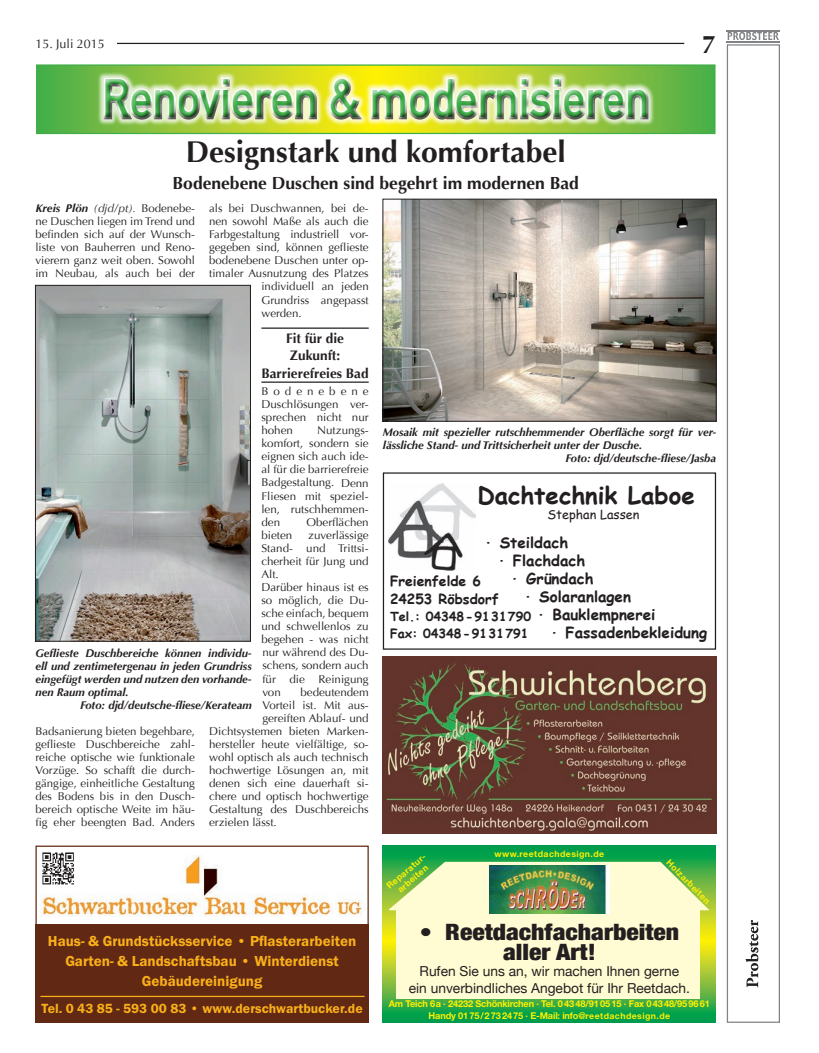
<style>
.page{position:relative;width:819px;height:1053px;background:#fff}
.page>*{position:absolute;margin:0;border:0;box-sizing:border-box;transform-origin:0 0}
.t1{font:53.38px "DIN Mittelschrift";color:#40ae49;scale:.85 1}
.t2{font:700 30px "Optima";color:#231f20}
.t3{font:700 25px "Optima";color:#231f20}
.t4{font:700 23.75px "Comic Sans MS";color:#231f20}
.t5{font:900 condensed 22.5px/20px "Helvetica Neue";color:#231f20;text-align:center;scale:1.14 1}
.t6{font:700 17.5px "Optima";color:#231f20}
.t7{font:600 15px/20px "Franklin Gothic Itc T";color:#fab01a;text-align:center}
.t8{font:700 15px "Comic Sans MS";color:#231f20}
.t9{font:700 14.38px/15.6px "Adobe Garamond";color:#000}
.t10{font:13.75px/16.5px "Helvetica Neue";color:#231f20;text-align:center}
.t11{font:600 13.75px "Franklin Gothic Itc T";color:#fab01a}
.t12{font:700 13.75px/17.5px "Optima";color:#231f20;text-align:center}
.t13{font:700 13.75px/17.5px "Comic Sans MS";color:#231f20}
.t14{font:700 12.5px/16.2px "Comic Sans MS";color:#231f20}
.t15{font:12.5px "Comic Sans MS";color:#231f20}
.t16{font:12.5px "Optima";color:#231f20}
.t17{font:11.25px/13px "Optima";color:#231f20;text-align:justify}
.t18{font:italic 700 11.25px "Optima";color:#231f20}
.t19{font:700 9.38px/11.2px "Helvetica Neue";letter-spacing:-.015em;color:#fff101;text-align:center}
.t20{font:700 8.75px/10px "Helvetica Neue";letter-spacing:.05em;color:#fff101;text-align:center}
.s1{font-weight:700;font-style:italic}
.s2{font-style:italic}
.s3{color:#3d54a4}
.s4{font-size:8.75px}
</style>
<div class="page">
<hr style="left:117px;top:43px;width:567px;height:1px;background:#231f20">
<svg style="left:383px;top:845px;width:332px;height:177px;background:#32ac47"></svg>
<div style="left:396px;top:909px;width:304px;height:89px;background:#fffbd2"></div>
<svg style="left:388px;top:861px;width:321px;height:52px;background:#d3e7ad"></svg>
<img style="left:489px;top:865px;width:120px;height:48px">
<div style="left:383px;top:472px;width:333px;height:177px;border:1px solid #231f20"></div>
<img style="left:389px;top:484px;width:87px;height:86px">
<img style="left:383px;top:656px;width:333px;height:177px">
<div style="left:35px;top:924px;width:334px;height:98px;background:#612913"></div>
<img style="left:40px;top:855px;width:322px;height:61px">
<img style="left:40px;top:852px;width:35px;height:33px">
<hr style="left:40px;top:995px;width:324px;height:1px;background:#fab01a">
<div style="left:35px;top:845px;width:334px;height:177px;border:1px solid #612913"></div>
<div style="left:726px;top:44px;width:54px;height:978px;border:1px solid #808285"></div>
<svg style="left:745px;top:920px;width:13px;height:67px"></svg>
<svg style="left:727px;top:32px;width:52px;height:8px"></svg>
<hr style="left:726px;top:30px;width:54px;height:1px;background:#808285">
<hr style="left:726px;top:41px;width:54px;height:1px;background:#808285">
<svg style="left:38px;top:66px;width:675px;height:66px;background:#80bf3b"></svg>
<div style="left:36px;top:64px;width:679px;height:70px;border:1px solid #40ae49"></div>
<div style="left:96px;top:70px;width:556px;height:54px;background:#fff;opacity:.75"></div>
<div style="left:97px;top:73px;width:559px;height:54px;background:#231f20;opacity:.75"></div>
<img style="left:384px;top:201px;width:330px;height:218px">
<div style="left:382px;top:199px;width:334px;height:222px;border:1px solid #231f20"></div>
<img style="left:37px;top:287px;width:212px;height:352px">
<div style="left:35px;top:285px;width:216px;height:356px;border:1px solid #231f20"></div>
<hr style="left:261px;top:327px;width:108px;height:2px;background:#231f20">
<hr style="left:261px;top:381px;width:108px;height:2px;background:#231f20">
<p class="t16" style="left:35px;top:36px;width:71px">15. Juli 2015</p>
<p class="t3" style="left:702px;top:30px;width:15px">7</p>
<h1 class="t1" style="left:102px;top:67px;width:645px">Renovieren &amp; modernisieren</h1>
<p class="t2" style="left:186px;top:135px;width:381px">Designstark und komfortabel</p>
<p class="t6" style="left:172px;top:173px;width:408px">Bodenebene Duschen sind begehrt im modernen Bad</p>
<p class="t17" style="left:35px;top:202px;width:161px"><span class="s1">Kreis Plön</span> <span class="s2">(djd/pt).</span> Bodenebe&shy;ne Duschen liegen im Trend und befinden sich auf der Wunsch&shy;liste von Bauherren und Reno&shy;vierern ganz weit oben. Sowohl im Neubau, als auch bei der</p>
<p class="t17" style="left:209px;top:202px;width:161px">als bei Duschwannen, bei de-</p>
<p class="t17" style="left:209px;top:215px;width:161px">nen sowohl Maße als auch die</p>
<p class="t17" style="left:209px;top:228px;width:161px">Farbgestaltung industriell vor-</p>
<p class="t17" style="left:209px;top:241px;width:161px">gegeben sind, können geflieste</p>
<p class="t17" style="left:209px;top:254px;width:161px">bodenebene Duschen unter op-</p>
<p class="t17" style="left:209px;top:267px;width:161px">timaler Ausnutzung des Platzes</p>
<p class="t17" style="left:261px;top:280px;width:109px">individuell an jeden</p>
<p class="t17" style="left:261px;top:293px;width:109px">Grundriss angepasst</p>
<p class="t17" style="left:261px;top:306px;width:42px">werden.</p>
<p class="t12" style="left:261px;top:330px;width:109px">Fit für die<br>Zukunft:<br>Barrierefreies Bad</p>
<p class="t17" style="left:261px;top:385px;width:109px">Bodenebene Duschlösungen ver&shy;sprechen nicht nur hohen</p>
<p class="t17" style="left:261px;top:424px;width:109px;text-indent:56px">Nutzungs&shy;komfort, sondern sie eignen sich auch ide&shy;al für die barrierefreie Badgestaltung. Denn Fliesen mit speziel&shy;len, rutschhemmen&shy;den</p>
<p class="t18" style="left:383px;top:425px;width:335px">Mosaik mit spezieller rutschhemmender Oberfläche sorgt für ver-</p>
<p class="t18" style="left:383px;top:438px;width:261px">lässliche Stand- und Trittsicherheit unter der Dusche.</p>
<p class="t18" style="left:565px;top:451px;width:152px">Foto: djd/deutsche-fliese/Jasba</p>
<p class="t4" style="left:477px;top:477px;width:219px">Dachtechnik Laboe</p>
<p class="t15" style="left:547px;top:505px;width:93px">Stephan Lassen</p>
<p class="t8" style="left:484px;top:531px;width:86px">· Steildach</p>
<p class="t8" style="left:497px;top:549px;width:90px">· Flachdach</p>
<p class="t8" style="left:510px;top:567px;width:85px">· Gründach</p>
<p class="t8" style="left:523px;top:585px;width:109px">· Solaranlagen</p>
<p class="t8" style="left:536px;top:603px;width:120px">· Bauklempnerei</p>
<p class="t8" style="left:549px;top:621px;width:159px">· Fassadenbekleidung</p>
<p class="t17" style="left:306px;top:515px;width:64px">Oberflächen</p>
<p class="t17" style="left:261px;top:528px;width:32px">bieten</p>
<p class="t17" style="left:261px;top:528px;width:109px;text-align:left;text-indent:47px">zuverlässige<br>Stand- und Trittsi&shy;cherheit für Jung und<br>Alt.<br>Darüber hinaus ist es so möglich, die Du&shy;sche einfach, bequem und schwellenlos zu begehen - was nicht nur während des Du&shy;schens, sondern auch für die Reinigung von</p>
<p class="t13" style="left:390px;top:572px;width:110px">Freienfelde 6<br>24253 Röbsdorf</p>
<p class="t14" style="left:390px;top:608px;width:143px">Tel.: 04348-9131790<br>Fax: 04348-9131791</p>
<p class="t18" style="left:35px;top:646px;width:218px">Geflieste Duschbereiche können individu-</p>
<p class="t18" style="left:35px;top:659px;width:218px">ell und zentimetergenau in jeden Grundriss</p>
<p class="t18" style="left:35px;top:672px;width:218px">eingefügt werden und nutzen den vorhande-</p>
<p class="t18" style="left:35px;top:685px;width:95px">nen Raum optimal.</p>
<p class="t18" style="left:80px;top:698px;width:173px">Foto: djd/deutsche-fliese/Kerateam</p>
<p class="t17" style="left:300px;top:685px;width:70px">bedeutendem</p>
<p class="t17" style="left:262px;top:698px;width:108px">Vorteil ist. Mit aus-</p>
<p class="t17" style="left:262px;top:711px;width:108px">gereiften Ablauf- und</p>
<p class="t17" style="left:209px;top:724px;width:161px">Dichtsystemen bieten Marken-</p>
<p class="t17" style="left:209px;top:737px;width:161px">hersteller heute vielfältige, so-</p>
<p class="t17" style="left:209px;top:750px;width:161px">wohl optisch als auch technisch</p>
<p class="t17" style="left:209px;top:763px;width:161px">hochwertige Lösungen an, mit</p>
<p class="t17" style="left:209px;top:776px;width:161px">denen sich eine dauerhaft si-</p>
<p class="t17" style="left:209px;top:790px;width:161px">chere und optisch hochwertige</p>
<p class="t17" style="left:209px;top:803px;width:161px">Gestaltung des Duschbereichs</p>
<p class="t17" style="left:209px;top:816px;width:69px">erzielen lässt.</p>
<p class="t17" style="left:35px;top:724px;width:161px">Badsanierung bieten begehbare, geflieste Duschbereiche zahl&shy;reiche optische wie funktionale Vorzüge. So schafft die durch&shy;gängige, einheitliche Gestaltung des Bodens bis in den Dusch&shy;bereich optische Weite im häu&shy;fig eher beengten Bad. Anders</p>
<p class="t7" style="left:48px;top:930px;width:310px">Haus- &amp; Grundstücksservice • Pflasterarbeiten<br>Garten- &amp; Landschaftsbau • Winterdienst<br>Gebäudereinigung</p>
<p class="t11" style="left:42px;top:1000px;width:322px">Tel. 0 43 85 - 593 00 83 • www.derschwartbucker.de</p>
<p class="t20" style="left:494px;top:848px;width:111px">www.reetdachdesign.de</p>
<p class="t20" style="left:384px;top:883px;width:51px;rotate:-41deg">Reparatur&shy;arbeiten</p>
<p class="t20" style="left:671px;top:857px;width:59px;rotate:45deg">Holzarbeiten</p>
<p class="t5" style="left:419px;top:921px;width:229px">• Reetdachfacharbeiten aller Art!</p>
<p class="t10" style="left:409px;top:962px;width:282px">Rufen Sie uns an, wir machen Ihnen gerne ein unverbindliches Angebot für Ihr Reetdach.</p>
<p class="t9" style="left:451px;top:946px;width:160px">Reetdach Design Schröder<br>Schönkirchen<br>Reetdacharbeiten aller Art.<br>Tel- 04348/ 910 515 <span class="s3">www.reetdachdesign.de</span></p>
<p class="t19" style="left:389px;top:998px;width:322px">Am Teich 6a · 24232 Schönkirchen · Tel. 04348/910515 · Fax 04348/959661<br>Handy 0175/2732475 · E-Mail: info@<span class="s4">reetdachdesign.de</span></p>
</div>
